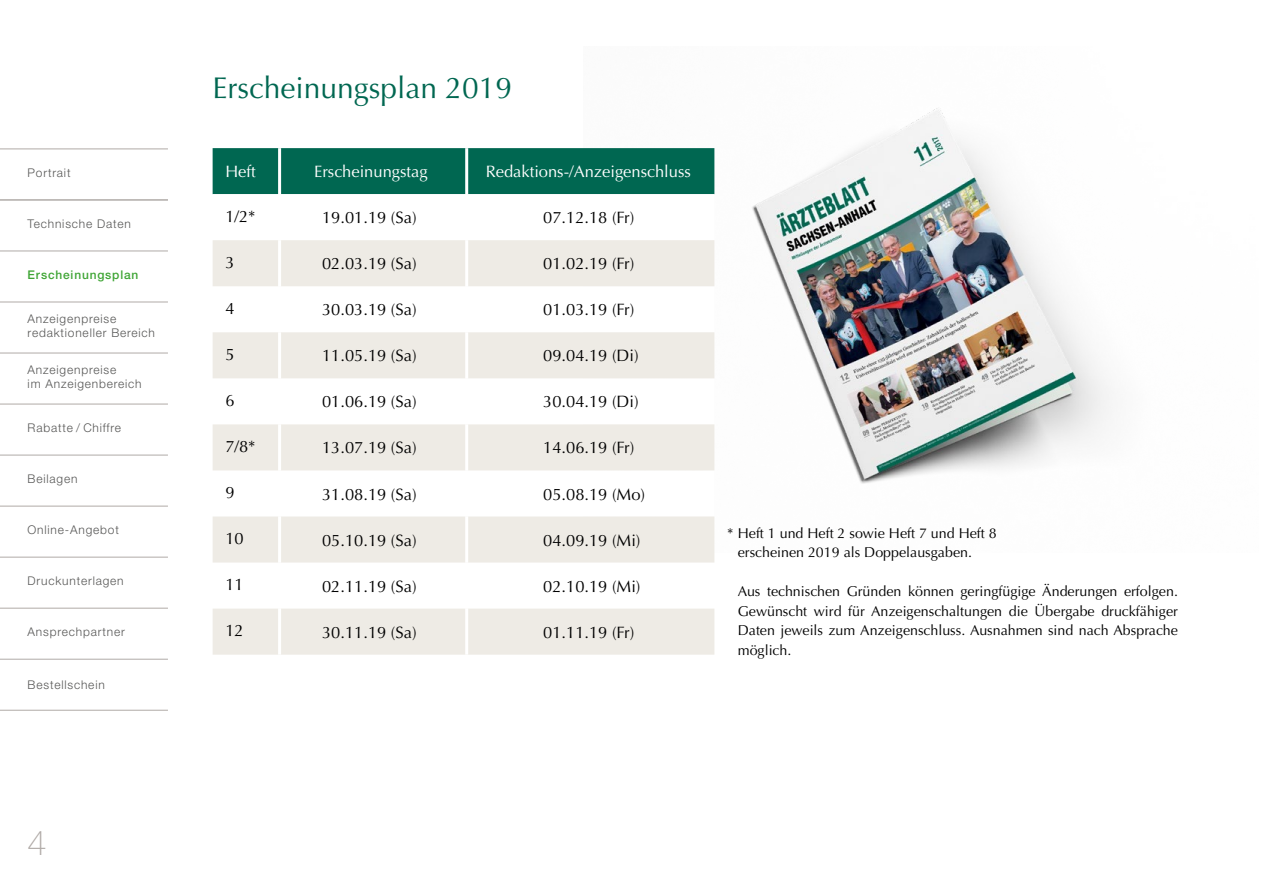
<style>
.page{position:relative;width:1263px;height:893px;background:#fff}
.page>*{position:absolute;margin:0;border:0;box-sizing:border-box;transform-origin:0 0}
.t1{font:100 34.5px "Helvetica Neue LT Std";color:#b0aaa7}
.t2{font:30px "Optima LT";color:#006751}
.t3{font:16.5px "Optima LT";color:#000}
.t4{font:16.5px "Optima LT";color:#fff}
.t5{font:14.25px/19.5px "Optima LT";color:#000}
.t6{font:300 12px/14.4px "Helvetica Neue LT Std";letter-spacing:.07em;color:#575756}
.t7{font:500 12px "Helvetica Neue LT Std";letter-spacing:.07em;color:#3fa535}
</style>
<div class="page">
<hr style="left:0;top:200px;width:168px;height:1px;background:#b0aaa7">
<hr style="left:0;top:149px;width:168px;height:1px;background:#b0aaa7">
<hr style="left:0;top:251px;width:168px;height:1px;background:#b0aaa7">
<hr style="left:0;top:302px;width:168px;height:1px;background:#b0aaa7">
<hr style="left:0;top:353px;width:168px;height:1px;background:#b0aaa7">
<hr style="left:0;top:404px;width:168px;height:1px;background:#b0aaa7">
<hr style="left:0;top:455px;width:168px;height:1px;background:#b0aaa7">
<hr style="left:0;top:608px;width:168px;height:1px;background:#b0aaa7">
<hr style="left:0;top:506px;width:168px;height:1px;background:#b0aaa7">
<hr style="left:0;top:659px;width:168px;height:1px;background:#b0aaa7">
<hr style="left:0;top:557px;width:168px;height:1px;background:#b0aaa7">
<hr style="left:0;top:710px;width:168px;height:1px;background:#b0aaa7">
<img style="left:714px;top:108px;width:397px;height:444px">
<div style="left:213px;top:148px;width:501px;height:46px;background:#006751"></div>
<svg style="left:213px;top:240px;width:501px;height:415px;fill:#eeebe5"></svg>
<hr style="left:278px;top:148px;width:3px;height:46px;background:#fff">
<hr style="left:465px;top:148px;width:3px;height:46px;background:#fff">
<hr style="left:278px;top:240px;width:3px;height:46px;background:#fff">
<hr style="left:465px;top:240px;width:3px;height:46px;background:#fff">
<hr style="left:278px;top:286px;width:3px;height:46px;background:#fff">
<hr style="left:465px;top:286px;width:3px;height:46px;background:#fff">
<hr style="left:278px;top:332px;width:3px;height:46px;background:#fff">
<hr style="left:465px;top:332px;width:3px;height:46px;background:#fff">
<hr style="left:278px;top:378px;width:3px;height:46px;background:#fff">
<hr style="left:465px;top:378px;width:3px;height:46px;background:#fff">
<hr style="left:278px;top:424px;width:3px;height:46px;background:#fff">
<hr style="left:465px;top:424px;width:3px;height:46px;background:#fff">
<hr style="left:278px;top:470px;width:3px;height:46px;background:#fff">
<hr style="left:465px;top:470px;width:3px;height:46px;background:#fff">
<hr style="left:278px;top:516px;width:3px;height:47px;background:#fff">
<hr style="left:465px;top:516px;width:3px;height:47px;background:#fff">
<hr style="left:278px;top:563px;width:3px;height:46px;background:#fff">
<hr style="left:465px;top:563px;width:3px;height:46px;background:#fff">
<hr style="left:278px;top:609px;width:3px;height:46px;background:#fff">
<hr style="left:465px;top:609px;width:3px;height:46px;background:#fff">
<p class="t6" style="left:28px;top:165px;width:44px">Portrait</p>
<p class="t6" style="left:28px;top:216px;width:105px">Technische Daten</p>
<p class="t7" style="left:28px;top:268px;width:112px">Erscheinungsplan</p>
<p class="t6" style="left:28px;top:311px;width:129px">Anzeigenpreise redaktioneller Bereich</p>
<p class="t6" style="left:28px;top:362px;width:116px">Anzeigenpreise<br>im Anzeigenbereich</p>
<p class="t6" style="left:28px;top:420px;width:95px">Rabatte / Chiffre</p>
<p class="t6" style="left:28px;top:471px;width:51px">Beilagen</p>
<p class="t6" style="left:28px;top:523px;width:93px">Online-Angebot</p>
<p class="t6" style="left:28px;top:574px;width:98px">Druckunterlagen</p>
<p class="t6" style="left:28px;top:625px;width:99px">Ansprechpartner</p>
<p class="t6" style="left:28px;top:678px;width:79px">Bestellschein</p>
<h1 class="t1" style="left:28px;top:823px;width:21px">4</h1>
<h2 class="t2" style="left:213px;top:71px;width:301px">Erscheinungsplan 2019</h2>
<p class="t4" style="left:225px;top:162px;width:32px">Heft</p>
<p class="t4" style="left:314px;top:162px;width:115px">Erscheinungstag</p>
<p class="t4" style="left:486px;top:162px;width:207px">Redaktions-/Anzeigenschluss</p>
<p class="t3" style="left:225px;top:207px;width:32px">1/2*</p>
<p class="t3" style="left:322px;top:208px;width:96px">19.01.19 (Sa)</p>
<p class="t3" style="left:543px;top:208px;width:93px">07.12.18 (Fr)</p>
<p class="t3" style="left:225px;top:253px;width:11px">3</p>
<p class="t3" style="left:322px;top:254px;width:96px">02.03.19 (Sa)</p>
<p class="t3" style="left:543px;top:254px;width:93px">01.02.19 (Fr)</p>
<p class="t3" style="left:225px;top:299px;width:11px">4</p>
<p class="t3" style="left:322px;top:300px;width:96px">30.03.19 (Sa)</p>
<p class="t3" style="left:543px;top:300px;width:93px">01.03.19 (Fr)</p>
<p class="t3" style="left:225px;top:345px;width:11px">5</p>
<p class="t3" style="left:322px;top:346px;width:96px">11.05.19 (Sa)</p>
<p class="t3" style="left:543px;top:346px;width:97px">09.04.19 (Di)</p>
<p class="t3" style="left:225px;top:391px;width:11px">6</p>
<p class="t3" style="left:322px;top:392px;width:96px">01.06.19 (Sa)</p>
<p class="t3" style="left:543px;top:392px;width:97px">30.04.19 (Di)</p>
<p class="t3" style="left:225px;top:437px;width:32px">7/8*</p>
<p class="t3" style="left:322px;top:438px;width:96px">13.07.19 (Sa)</p>
<p class="t3" style="left:543px;top:438px;width:93px">14.06.19 (Fr)</p>
<p class="t3" style="left:225px;top:483px;width:11px">9</p>
<p class="t3" style="left:322px;top:484px;width:96px">31.08.19 (Sa)</p>
<p class="t3" style="left:543px;top:484px;width:103px">05.08.19 (Mo)</p>
<p class="t3" style="left:225px;top:529px;width:20px">10</p>
<p class="t3" style="left:322px;top:530px;width:96px">05.10.19 (Sa)</p>
<p class="t3" style="left:543px;top:530px;width:99px">04.09.19 (Mi)</p>
<p class="t3" style="left:225px;top:575px;width:20px">11</p>
<p class="t3" style="left:322px;top:576px;width:96px">02.11.19 (Sa)</p>
<p class="t3" style="left:543px;top:576px;width:99px">02.10.19 (Mi)</p>
<p class="t3" style="left:225px;top:621px;width:20px">12</p>
<p class="t3" style="left:322px;top:622px;width:96px">30.11.19 (Sa)</p>
<p class="t3" style="left:543px;top:622px;width:93px">01.11.19 (Fr)</p>
<p class="t5" style="left:738px;top:523px;width:260px;text-indent:-11px">* Heft 1 und Heft 2 sowie Heft 7 und Heft 8 erscheinen 2019 als Doppelausgaben.</p>
<p class="t5" style="left:738px;top:582px;width:442px;text-align:justify">Aus technischen Gründen können geringfügige Änderungen erfolgen.<br>Gewünscht wird für Anzeigenschaltungen die Übergabe druckfähiger Daten jeweils zum Anzeigenschluss. Ausnahmen sind nach Absprache möglich.</p>
</div>
